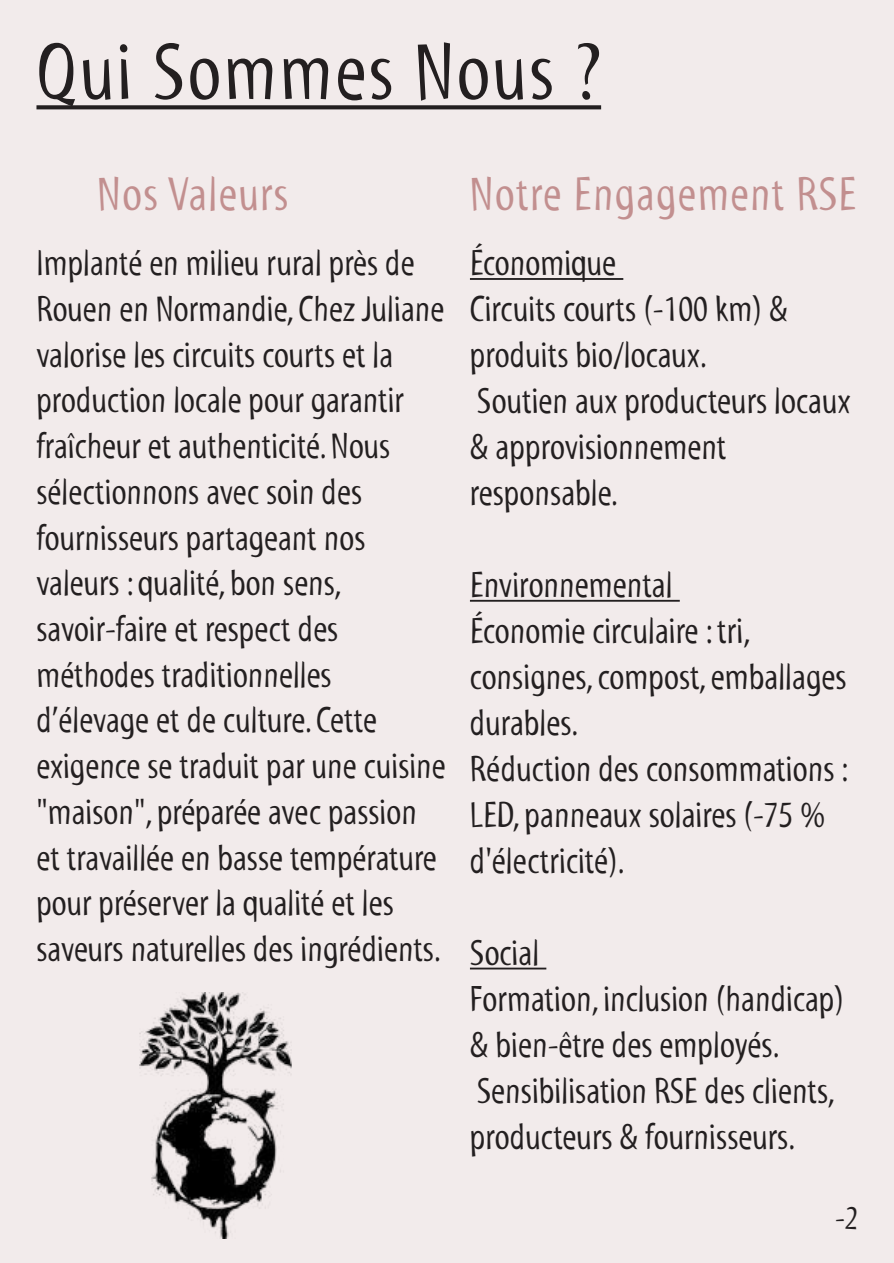
<style>
.page{position:relative;width:894px;height:1263px;background:#fff}
.page>*{position:absolute;margin:0;border:0;box-sizing:border-box;transform-origin:0 0}
.t1{font:82.5px "Myriad Std Tilt";letter-spacing:.03em;color:#231f20}
.t2{font:48.6px "Myriad Std Tilt";letter-spacing:.03em;color:#c28f8f}
.t3{font:37.05px/45.9px "Myriad Std Tilt";color:#231f20}
.t4{font:36.9px/45.8px "Myriad Std Tilt";color:#231f20}
.t5{font:33.45px "Myriad Std Tilt";color:#231f20}
</style>
<div class="page">
<div style="left:0;top:0;width:893px;height:1263px;background:#f2ebeb"></div>
<svg style="left:36px;top:105px;width:565px;height:4px;background:#312d2e"></svg>
<hr style="left:470px;top:278px;width:153px;height:2px;background:#231f20">
<hr style="left:470px;top:600px;width:209px;height:1px;background:#231f20">
<hr style="left:470px;top:967px;width:76px;height:2px;background:#231f20">
<img style="left:139px;top:992px;width:153px;height:246px">
<h1 class="t1" style="left:36px;top:27px;width:566px">Qui Sommes Nous ?</h1>
<h2 class="t2" style="left:97px;top:167px;width:193px">Nos Valeurs</h2>
<h2 class="t2" style="left:470px;top:167px;width:387px">Notre Engagement RSE</h2>
<p class="t3" style="left:470px;top:241px;width:382px">Économique<br>Circuits courts (-100 km) &amp; produits bio/locaux.<br>Soutien aux producteurs locaux &amp; approvisionnement responsable.</p>
<p class="t4" style="left:36px;top:241px;width:410px">Implanté en milieu rural près de<br>Rouen en Normandie, Chez Juliane valorise les circuits courts et la production locale pour garantir fraîcheur et authenticité. Nous sélectionnons avec soin des fournisseurs partageant nos valeurs : qualité, bon sens, savoir-faire et respect des méthodes traditionnelles d’élevage et de culture. Cette exigence se traduit par une cuisine "maison", préparée avec passion et travaillée en basse température pour préserver la qualité et les saveurs naturelles des ingrédients.</p>
<p class="t3" style="left:470px;top:562px;width:380px">Environnemental<br>Économie circulaire : tri, consignes, compost, emballages durables.<br>Réduction des consommations :<br>LED, panneaux solaires (-75 % d'électricité).</p>
<p class="t3" style="left:470px;top:930px;width:375px">Social<br>Formation, inclusion (handicap) &amp; bien-être des employés.<br>Sensibilisation RSE des clients, producteurs &amp; fournisseurs.</p>
<p class="t5" style="left:834px;top:1199px;width:24px">-2</p>
</div>
